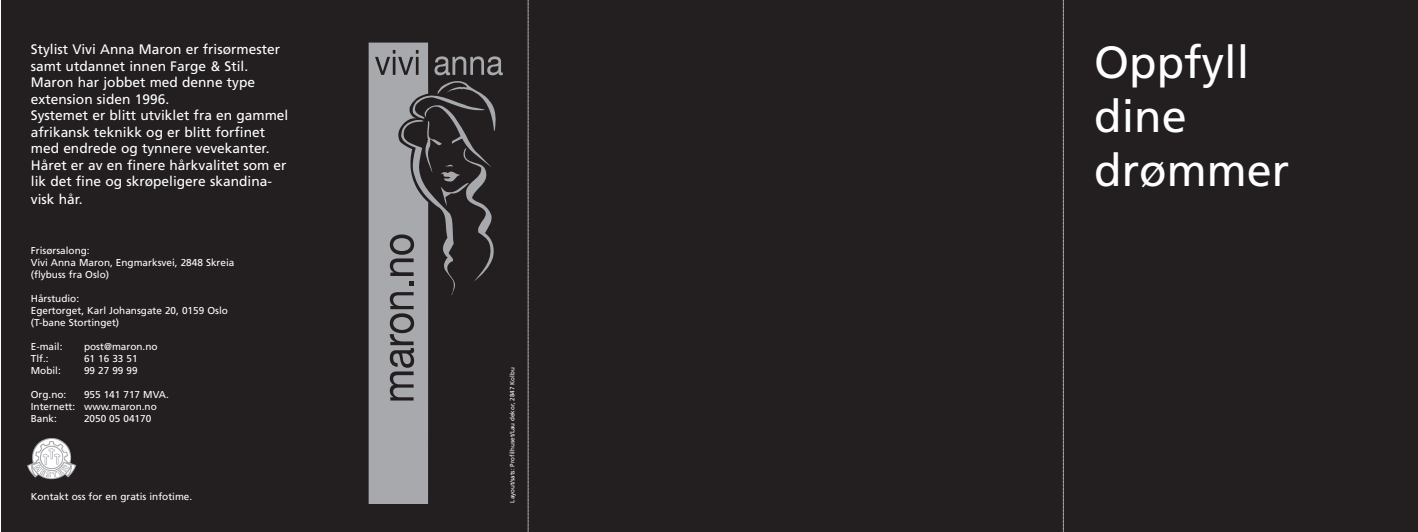
<style>
.page{position:relative;width:1418px;height:532px;background:#fff}
.page>*{position:absolute;margin:0;border:0;box-sizing:border-box;transform-origin:0 0}
.t1{font:45px/54px "Frutiger";color:#fff}
.t2{font:13.75px/16.6px "Frutiger";color:#fff}
.t3{font:10px/12px "Frutiger";color:#fff}
.t4{font:6.25px "Frutiger";color:#fff}
</style>
<div class="page">
<div style="left:1px;top:0;width:1416px;height:531px;background:#231f20"></div>
<svg style="left:528px;top:0;width:1px;height:532px"></svg>
<svg style="left:1063px;top:0;width:1px;height:532px"></svg>
<svg style="left:27px;top:438px;width:49px;height:40px"></svg>
<svg style="left:369px;top:43px;width:134px;height:460px"></svg>
<p class="t2" style="left:31px;top:42px;width:259px">Stylist Vivi Anna Maron er frisørmester samt utdannet innen Farge &amp; Stil.<br>Maron har jobbet med denne type extension siden 1996.<br>Systemet er blitt utviklet fra en gammel afrikansk teknikk og er blitt forfinet med endrede og tynnere vevekanter.<br>Håret er av en finere hårkvalitet som er lik det fine og skrøpeligere skandina&shy;visk hår.</p>
<p class="t3" style="left:31px;top:245px;width:205px">Frisørsalong:<br>Vivi Anna Maron, Engmarksvei, 2848 Skreia (flybuss fra Oslo)</p>
<p class="t3" style="left:31px;top:293px;width:198px">Hårstudio:<br>Egertorget, Karl Johansgate 20, 0159 Oslo (T-bane Stortinget)</p>
<p class="t3" style="left:31px;top:341px;width:33px">E-mail:</p>
<p class="t3" style="left:84px;top:341px;width:75px">post@maron.no</p>
<p class="t3" style="left:31px;top:353px;width:19px">Tlf.:</p>
<p class="t3" style="left:84px;top:353px;width:55px">61 16 33 51</p>
<p class="t3" style="left:31px;top:365px;width:31px">Mobil:</p>
<p class="t3" style="left:84px;top:365px;width:55px">99 27 99 99</p>
<p class="t3" style="left:31px;top:389px;width:37px">Org.no:</p>
<p class="t3" style="left:31px;top:389px;width:140px;text-indent:53px">955 141 717 MVA.<br>Internett: www.maron.no<br>Bank:</p>
<p class="t3" style="left:84px;top:413px;width:69px">2050 05 04170</p>
<p class="t3" style="left:31px;top:491px;width:163px">Kontakt oss for en gratis infotime.</p>
<p class="t4" style="left:510px;top:502px;width:136px;rotate:-90deg">Layout/sats: Profilhuset/Lau dekor, 2847 Kolbu</p>
<h1 class="t1" style="left:1094px;top:38px;width:197px">Oppfyll dine drømmer</h1>
</div>
